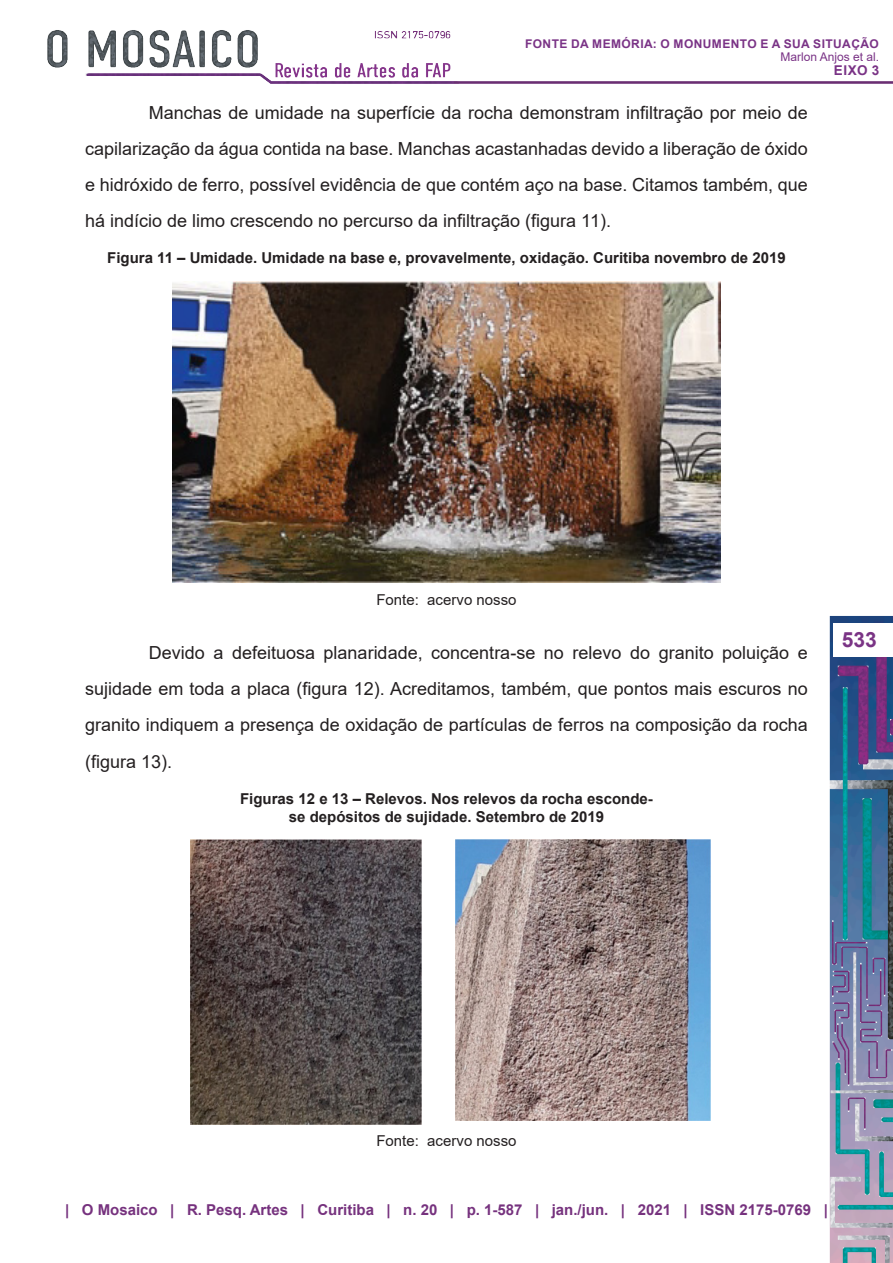
<style>
.page{position:relative;width:893px;height:1263px;background:#fff}
.page>*{position:absolute;margin:0;border:0;box-sizing:border-box;transform-origin:0 0}
.t1{font:700 21px "Arial";color:#7a3485}
.Corpo{font:18px/36px "Arial";color:#231f20;text-align:justify}
.figura{font:700 15px/18px "Arial";color:#231f20;text-align:center}
.t2{font:700 15px "Arial";color:#76327e}
.figura_-_Fonte{font:15px "Arial";color:#231f20}
.t3{font:700 13.5px "Arial";color:#7a3386}
.t4{font:700 12px "Arial";letter-spacing:.035em;color:#7a3386}
.t5{font:12px "Arial";color:#7a3386}
</style>
<div class="page">
<img style="left:47px;top:30px;width:846px;height:1233px">
<div style="left:833px;top:623px;width:60px;height:34px;background:#fff"></div>
<img style="left:173px;top:281px;width:547px;height:302px">
<img style="left:190px;top:839px;width:231px;height:286px">
<img style="left:455px;top:839px;width:256px;height:281px">
<p class="t4" style="left:525px;top:35px;width:355px">FONTE DA MEMÓRIA: O MONUMENTO E A SUA SITUAÇÃO</p>
<p class="t5" style="left:780px;top:49px;width:100px">Marlon Anjos et al.</p>
<p class="t3" style="left:834px;top:60px;width:47px">Eixo 3</p>
<p class="Corpo" style="left:85px;top:95px;width:724px;text-indent:64px">Manchas de umidade na superfície da rocha demonstram infiltração por meio de capilarização da água contida na base. Manchas acastanhadas devido a liberação de óxido e hidróxido de ferro, possível evidência de que contém aço na base. Citamos também, que há indício de limo crescendo no percurso da infiltração (figura 11).</p>
<p class="figura" style="left:107px;top:249px;width:680px">Figura 11 – Umidade. Umidade na base e, provavelmente, oxidação. Curitiba novembro de 2019</p>
<p class="figura_-_Fonte" style="left:376px;top:590px;width:142px">Fonte: acervo nosso</p>
<p class="Corpo" style="left:85px;top:635px;width:724px;text-indent:64px">Devido a defeituosa planaridade, concentra-se no relevo do granito poluição e sujidade em toda a placa (figura 12). Acreditamos, também, que pontos mais escuros no granito indiquem a presença de oxidação de partículas de ferros na composição da rocha (figura 13).</p>
<p class="figura" style="left:240px;top:789px;width:414px">Figuras 12 e 13 – Relevos. Nos relevos da rocha esconde&shy;se depósitos de sujidade. Setembro de 2019</p>
<p class="t1" style="left:842px;top:625px;width:37px">533</p>
<p class="figura_-_Fonte" style="left:376px;top:1130px;width:142px">Fonte: acervo nosso</p>
<p class="t2" style="left:65px;top:1199px;width:764px">| O Mosaico | R. Pesq. Artes | Curitiba | n. 20 | p. 1-587 | jan./jun. | 2021 | ISSN 2175-0769 |</p>
</div>
